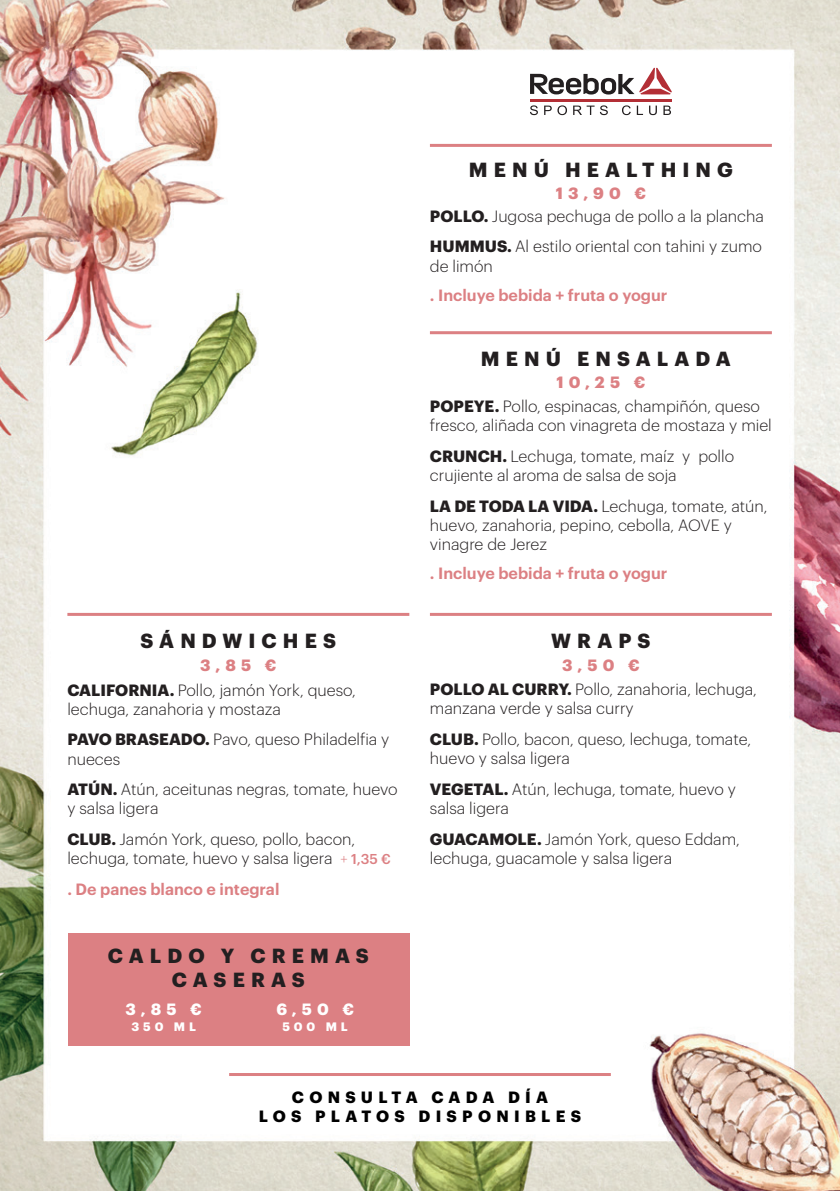
<style>
.page{position:relative;width:840px;height:1191px;background:#fff}
.page>*{position:absolute;margin:0;border:0;box-sizing:border-box;transform-origin:0 0}
.t1{font:700 20px/24px "Graphik";letter-spacing:.305em;color:#231f20;text-align:center}
.t2{font:300 16px/19.2px "Graphik";color:#231f20}
.t3{font:600 16px "Graphik";color:#dc8083}
.t4{font:700 16px/19.2px "Graphik";letter-spacing:.33em;color:#000;text-align:center}
.t5{font:700 16px "Graphik";letter-spacing:.33em;color:#dc8083}
.t6{font:700 16px "Graphik";color:#fff}
.t7{font:700 12px "Graphik";letter-spacing:.33em;color:#fff}
.s1{font-weight:700}
.s2{font-size:14px;color:#dc8083}
.s3{font-weight:500;font-size:14px;color:#dc8083}
</style>
<div class="page">
<img style="left:0;top:0;width:839px;height:1191px">
<hr style="left:429px;top:144px;width:342px;height:3px;background:#dc8083">
<hr style="left:429px;top:331px;width:342px;height:3px;background:#dc8083">
<hr style="left:429px;top:613px;width:342px;height:3px;background:#dc8083">
<hr style="left:67px;top:613px;width:342px;height:3px;background:#dc8083">
<hr style="left:229px;top:1073px;width:381px;height:3px;background:#dc8083">
<div style="left:68px;top:933px;width:342px;height:112px;background:#dc8083"></div>
<svg style="left:529px;top:68px;width:142px;height:27px"></svg>
<hr style="left:529px;top:99px;width:142px;height:2px;background:#b32f36">
<svg style="left:529px;top:105px;width:8px;height:10px"></svg>
<svg style="left:544px;top:106px;width:7px;height:9px"></svg>
<svg style="left:557px;top:105px;width:9px;height:10px"></svg>
<svg style="left:573px;top:105px;width:34px;height:10px"></svg>
<svg style="left:621px;top:105px;width:9px;height:10px"></svg>
<svg style="left:636px;top:106px;width:6px;height:9px"></svg>
<svg style="left:648px;top:106px;width:8px;height:9px"></svg>
<svg style="left:663px;top:106px;width:7px;height:9px"></svg>
<p class="t1" style="left:468px;top:156px;width:265px">MENÚ HEALTHING</p>
<p class="t5" style="left:555px;top:181px;width:92px">13,90 €</p>
<p class="t2" style="left:429px;top:199px;width:335px;line-height:30.6px"><span class="s1">POLLO.</span> Jugosa pechuga de pollo a la plancha<br><span class="s1">HUMMUS.</span> Al estilo oriental con tahini y zumo</p>
<p class="t2" style="left:429px;top:255px;width:64px">de limón</p>
<p class="t3" style="left:429px;top:283px;width:239px">. Incluye bebida + fruta o yogur</p>
<p class="t1" style="left:480px;top:345px;width:251px">MENÚ ENSALADA</p>
<p class="t5" style="left:556px;top:369px;width:90px">10,25 €</p>
<p class="t2" style="left:429px;top:395px;width:343px"><span class="s1">POPEYE.</span> Pollo, espinacas, champiñón, queso fresco, aliñada con vinagreta de mostaza y miel</p>
<p class="t2" style="left:429px;top:445px;width:305px"><span class="s1">CRUNCH.</span> Lechuga, tomate, maíz y pollo crujiente al aroma de salsa de soja</p>
<p class="t2" style="left:429px;top:495px;width:339px"><span class="s1">LA DE TODA LA VIDA.</span> Lechuga, tomate, atún, huevo, zanahoria, pepino, cebolla, AOVE y vinagre de Jerez</p>
<p class="t3" style="left:429px;top:561px;width:239px">. Incluye bebida + fruta o yogur</p>
<p class="t1" style="left:140px;top:626px;width:197px">SÁNDWICHES</p>
<p class="t1" style="left:551px;top:626px;width:101px">WRAPS</p>
<p class="t5" style="left:200px;top:652px;width:78px">3,85 €</p>
<p class="t5" style="left:562px;top:652px;width:79px">3,50 €</p>
<p class="t2" style="left:67px;top:679px;width:290px"><span class="s1">CALIFORNIA.</span> Pollo, jamón York, queso, lechuga, zanahoria y mostaza</p>
<p class="t2" style="left:67px;top:728px;width:323px"><span class="s1">PAVO BRASEADO.</span> Pavo, queso Philadelfia y nueces</p>
<p class="t2" style="left:67px;top:778px;width:331px"><span class="s1">ATÚN.</span> Atún, aceitunas negras, tomate, huevo y salsa ligera</p>
<p class="t2" style="left:67px;top:828px;width:325px"><span class="s1">CLUB.</span> Jamón York, queso, pollo, bacon, lechuga, tomate, huevo y salsa ligera <span class="s2">+</span> <span class="s3">1,35 €</span></p>
<p class="t3" style="left:67px;top:876px;width:213px">. De panes blanco e integral</p>
<p class="t1" style="left:108px;top:942px;width:262px">CALDO Y CREMAS<br>CASERAS</p>
<p class="t6" style="left:125px;top:996px;width:78px">3,85 €</p>
<p class="t7" style="left:131px;top:1017px;width:66px">350 ML</p>
<p class="t6" style="left:276px;top:996px;width:79px">6,50 €</p>
<p class="t7" style="left:282px;top:1017px;width:67px">500 ML</p>
<p class="t2" style="left:429px;top:678px;width:328px"><span class="s1">POLLO AL CURRY.</span> Pollo, zanahoria, lechuga, manzana verde y salsa curry</p>
<p class="t2" style="left:429px;top:728px;width:322px"><span class="s1">CLUB.</span> Pollo, bacon, queso, lechuga, tomate, huevo y salsa ligera</p>
<p class="t2" style="left:429px;top:778px;width:307px"><span class="s1">VEGETAL.</span> Atún, lechuga, tomate, huevo y salsa ligera</p>
<p class="t2" style="left:429px;top:828px;width:311px"><span class="s1">GUACAMOLE.</span> Jamón York, queso Eddam, lechuga, guacamole y salsa ligera</p>
<p class="t4" style="left:258px;top:1086px;width:324px">CONSULTA CADA DÍA<br>LOS PLATOS DISPONIBLES</p>
</div>
